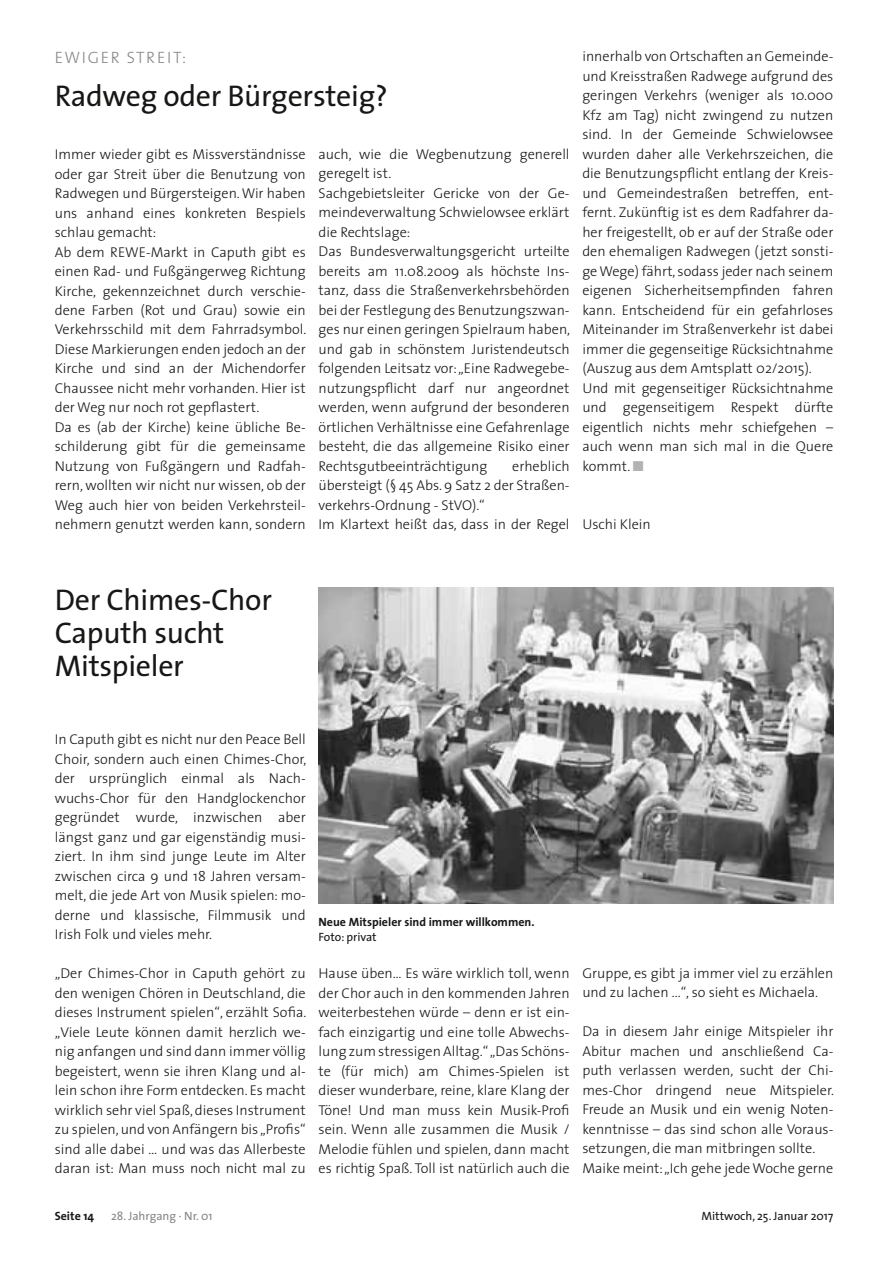
<style>
.page{position:relative;width:893px;height:1262px;background:#fff}
.page>*{position:absolute;margin:0;border:0;box-sizing:border-box;transform-origin:0 0}
.t1{font:30px/33px "The Sans";letter-spacing:-.01em;color:#181716}
.t2{font:300 16.5px "The Sans";letter-spacing:.1em;color:#868786}
.t3{font:300 14.25px/19.5px "The Sans";color:#181716}
.t4{font:700 12px "The Sans";color:#181716}
.t5{font:12px "The Sans";color:#181716}
.t6{font:12px "The Sans";color:#868786}
</style>
<div class="page">
<img style="left:318px;top:588px;width:515px;height:316px">
<p class="t2" style="left:55px;top:51px;width:133px">EWIGER STREIT:</p>
<h1 class="t1" style="left:55px;top:83px;width:334px">Radweg oder Bürgersteig?</h1>
<p class="t3" style="left:55px;top:146px;width:253px">Immer wieder gibt es Missverständnisse oder gar Streit über die Benutzung von Radwegen und Bürgersteigen. Wir haben uns anhand eines konkreten Bespiels schlau gemacht:<br>Ab dem REWE-Markt in Caputh gibt es einen Rad- und Fußgängerweg Richtung Kirche, gekennzeichnet durch verschie&shy;dene Farben (Rot und Grau) sowie ein Verkehrsschild mit dem Fahrradsymbol.<br>Diese Markierungen enden jedoch an der Kirche und sind an der Michendorfer Chaussee nicht mehr vorhanden. Hier ist der Weg nur noch rot gepflastert.<br>Da es (ab der Kirche) keine übliche Be&shy;schilderung gibt für die gemeinsame Nutzung von Fußgängern und Radfah&shy;rern, wollten wir nicht nur wissen, ob der Weg auch hier von beiden Verkehrsteil&shy;nehmern genutzt werden kann, sondern</p>
<p class="t3" style="left:318px;top:146px;width:253px">auch, wie die Wegbenutzung generell geregelt ist.<br>Sachgebietsleiter Gericke von der Ge&shy;meindeverwaltung Schwielowsee erklärt die Rechtslage:<br>Das Bundesverwaltungsgericht urteilte bereits am 11.08.2009 als höchste Ins&shy;tanz, dass die Straßenverkehrsbehörden bei der Festlegung des Benutzungszwan&shy;ges nur einen geringen Spielraum haben, und gab in schönstem Juristendeutsch folgenden Leitsatz vor: „Eine Radwegebe&shy;nutzungspflicht darf nur angeordnet werden, wenn aufgrund der besonderen örtlichen Verhältnisse eine Gefahrenlage besteht, die das allgemeine Risiko einer Rechtsgutbeeinträchtigung</p>
<p class="t3" style="left:318px;top:458px;width:252px;text-indent:193px">erheblich übersteigt (§ 45 Abs. 9 Satz 2 der Straßen&shy;verkehrs-Ordnung - StVO).“<br>Im Klartext heißt das, dass in der Regel</p>
<p class="t3" style="left:582px;top:48px;width:252px">innerhalb von Ortschaften an Gemeinde&shy;und Kreisstraßen Radwege aufgrund des geringen Verkehrs (weniger als 10.000<br>Kfz am Tag) nicht zwingend zu nutzen sind. In der Gemeinde Schwielowsee wurden daher alle Verkehrszeichen, die die Benutzungspflicht entlang der Kreis&shy;und Gemeindestraßen betreffen, ent&shy;fernt. Zukünftig ist es dem Radfahrer da&shy;her freigestellt, ob er auf der Straße oder den ehemaligen Radwegen (jetzt sonsti&shy;ge Wege) fährt, sodass jeder nach seinem eigenen Sicherheitsempfinden fahren kann. Entscheidend für ein gefahrloses Miteinander im Straßenverkehr ist dabei immer die gegenseitige Rücksichtnahme (Auszug aus dem Amtsplatt 02/2015).<br>Und mit gegenseitiger Rücksichtnahme und gegenseitigem Respekt dürfte eigentlich nichts mehr schiefgehen – auch wenn man sich mal in die Quere kommt.</p>
<p class="t3" style="left:582px;top:516px;width:70px">Uschi Klein</p>
<h1 class="t1" style="left:55px;top:586px;width:219px">Der Chimes-Chor<br>Caputh sucht<br>Mitspieler</h1>
<p class="t3" style="left:55px;top:731px;width:253px;text-align:justify">In Caputh gibt es nicht nur den Peace Bell Choir, sondern auch einen Chimes-Chor, der ursprünglich einmal als Nach&shy;wuchs-Chor für den Handglockenchor gegründet wurde, inzwischen aber längst ganz und gar eigenständig musi&shy;ziert. In ihm sind junge Leute im Alter zwischen circa 9 und 18 Jahren versam&shy;melt, die jede Art von Musik spielen: mo&shy;derne und klassische, Filmmusik und Irish Folk und vieles mehr.</p>
<p class="t3" style="left:55px;top:965px;width:253px;text-align:justify">„Der Chimes-Chor in Caputh gehört zu den wenigen Chören in Deutschland, die dieses Instrument spielen“, erzählt Sofia. „Viele Leute können damit herzlich we&shy;nig anfangen und sind dann immer völlig begeistert, wenn sie ihren Klang und al&shy;lein schon ihre Form entdecken. Es macht wirklich sehr viel Spaß, dieses Instrument zu spielen, und von Anfängern bis „Profis“ sind alle dabei … und was das Allerbeste daran ist: Man muss noch nicht mal zu</p>
<p class="t3" style="left:318px;top:965px;width:252px;text-align:justify">Hause üben… Es wäre wirklich toll, wenn der Chor auch in den kommenden Jahren weiterbestehen würde – denn er ist ein&shy;fach einzigartig und eine tolle Abwechs&shy;lung zum stressigen Alltag.“ „Das Schöns&shy;te (für mich) am Chimes-Spielen ist dieser wunderbare, reine, klare Klang der Töne! Und man muss kein Musik-Profi sein. Wenn alle zusammen die Musik / Melodie fühlen und spielen, dann macht es richtig Spaß. Toll ist natürlich auch die</p>
<p class="t3" style="left:582px;top:965px;width:252px">Gruppe, es gibt ja immer viel zu erzählen und zu lachen ...“, so sieht es Michaela.</p>
<p class="t4" style="left:318px;top:917px;width:217px">Neue Mitspieler sind immer willkommen.</p>
<p class="t5" style="left:318px;top:932px;width:60px">Foto: privat</p>
<p class="t3" style="left:582px;top:1023px;width:253px">Da in diesem Jahr einige Mitspieler ihr Abitur machen und anschließend Ca&shy;puth verlassen werden, sucht der Chi&shy;mes-Chor dringend neue Mitspieler.<br>Freude an Musik und ein wenig Noten&shy;kenntnisse – das sind schon alle Voraus&shy;setzungen, die man mitbringen sollte.<br>Maike meint: „Ich gehe jede Woche gerne</p>
<p class="t4" style="left:55px;top:1211px;width:41px">Seite 14</p>
<p class="t6" style="left:111px;top:1211px;width:103px">28. Jahrgang · Nr. 01</p>
<p class="t5" style="left:701px;top:1211px;width:133px">Mittwoch, 25. Januar 2017</p>
</div>
